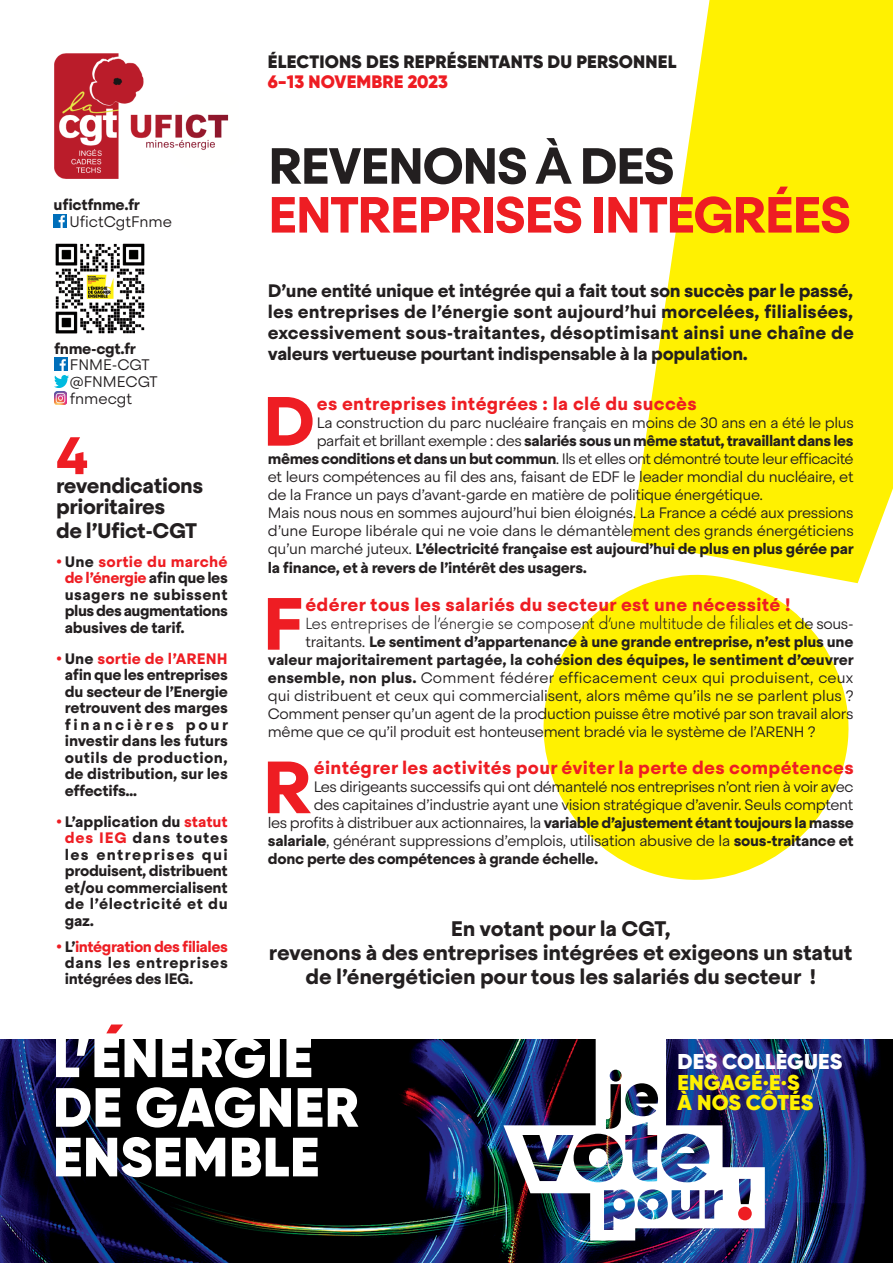
<style>
.page{position:relative;width:893px;height:1263px;background:#fff}
.page>*{position:absolute;margin:0;border:0;box-sizing:border-box;transform-origin:0 0}
.t1{font:700 73.5px "Steradian";color:#ee1d23}
.t2{font:700 69.15px "Steradian";color:#ee1d23}
.t3{font:700 52.5px "Steradian";color:#ee1d23}
.t4{font:700 50.55px "Steradian";letter-spacing:-.04em;color:#ee1d23}
.t5{font:700 50.55px "Steradian";letter-spacing:-.04em;color:#231f20}
.t6{font:900 21.45px/20.9px "Gilroy";letter-spacing:.01em;color:#fff101}
.t7{font:900 21.45px "Gilroy";letter-spacing:.01em;color:#fff}
.t8{font:700 21px/24px "Steradian";letter-spacing:-.01em;color:#231f20;text-align:center}
.t9{font:700 18px/21px "Steradian";letter-spacing:-.02em;color:#231f20;text-align:justify}
.t10{font:700 18px "Steradian";letter-spacing:.02em;color:#ee1d23}
.t11{font:900 18px "Gilroy";letter-spacing:.01em;color:#231f20}
.t12{font:900 18px "Gilroy";letter-spacing:.01em;color:#ee1d23}
.t13{font:700 15.15px/16.5px "Steradian";letter-spacing:-.02em;color:#231f20;text-align:justify}
.t14{font:300 15.15px "Steradian";color:#231f20}
.t15{font:300 15px/18px "Steradian";letter-spacing:-.02em;color:#231f20;text-align:justify}
.t16{font:700 15px "Steradian";letter-spacing:-.02em;color:#231f20}
.t17{font:300 15px "Now";letter-spacing:-.025em;color:#231f20}
.t18{font:300 15px "Steradian";letter-spacing:.015em;color:#231f20}
.s1{color:#ee1d23}
.s2{font-family:"Arial"}
.s3{font-weight:300}
.s4{font-weight:700}
.s5{font-family:"Steradian"}
</style>
<div class="page">
<svg style="left:631px;top:0;width:262px;height:583px;fill:#fff101"></svg>
<svg style="left:543px;top:568px;width:312px;height:312px;fill:#fff101"></svg>
<img style="left:0;top:1040px;width:893px;height:223px">
<svg style="left:56px;top:1137px;width:262px;height:40px"></svg>
<svg style="left:56px;top:1087px;width:302px;height:40px"></svg>
<svg style="left:56px;top:1024px;width:255px;height:54px"></svg>
<img style="left:503px;top:1039px;width:262px;height:201px">
<svg style="left:522px;top:1048px;width:229px;height:22px"></svg>
<img style="left:522px;top:1070px;width:229px;height:160px">
<div style="left:738px;top:1207px;width:14px;height:13px;background:#ee1d23;border-radius:50%"></div>
<svg style="left:54px;top:357px;width:13px;height:13px"></svg>
<img style="left:54px;top:376px;width:14px;height:11px">
<svg style="left:54px;top:391px;width:13px;height:13px"></svg>
<img style="left:55px;top:243px;width:90px;height:91px">
<img style="left:54px;top:53px;width:175px;height:126px">
<svg style="left:54px;top:214px;width:13px;height:13px"></svg>
<p class="t13" style="left:54px;top:197px;width:88px">ufictfnme.fr</p>
<p class="t14" style="left:70px;top:213px;width:104px">UfictCgtFnme</p>
<p class="t13" style="left:54px;top:340px;width:84px">fnme-cgt.fr</p>
<p class="t14" style="left:70px;top:356px;width:81px">FNME-CGT</p>
<p class="t14" style="left:70px;top:373px;width:89px">@FNMECGT</p>
<p class="t14" style="left:70px;top:390px;width:64px">fnmecgt</p>
<p class="t3" style="left:56px;top:423px;width:34px">4</p>
<p class="t8" style="left:56px;top:476px;width:149px;line-height:20.5px;text-align:left">revendications prioritaires</p>
<p class="t8" style="left:56px;top:519px;width:143px">de l’Ufict-CGT</p>
<p class="t13" style="left:65px;top:553px;width:164px;text-indent:-9px"><span class="s1">•</span> Une <span class="s1">sortie du marché de l’énergie</span> afin que les usagers ne subissent plus des augmentations abusives de tarif.</p>
<p class="t13" style="left:65px;top:650px;width:165px;text-indent:-9px"><span class="s1">•</span> Une <span class="s1">sortie de l’ARENH </span>afin que les entreprises du secteur de l’Energie retrouvent des marges financières pour investir dans les futurs outils de production, de distribution, sur les effectifs…</p>
<p class="t13" style="left:65px;top:813px;width:165px;text-indent:-9px"><span class="s1">•</span> L’application du <span class="s1">statut des IEG</span> dans toutes les entreprises qui produisent, distribuent et/ou commercialisent de l’électricité et du gaz.</p>
<p class="t13" style="left:65px;top:938px;width:165px;text-indent:-9px"><span class="s1">•</span> L’<span class="s1">intégration des filiales </span>dans les entreprises intégrées des IEG.</p>
<p class="t11" style="left:268px;top:51px;width:410px">ÉLECTIONS DES REPRÉSENTANTS DU PERSONNEL</p>
<p class="t12" style="left:268px;top:70px;width:181px">6-13 NOVEMBRE 2023</p>
<p class="t5" style="left:268px;top:134px;width:409px">REVENONS <span class="s2">À</span> DES</p>
<p class="t4" style="left:268px;top:183px;width:585px">ENTREPRISES INTEGRÉES</p>
<p class="t9" style="left:268px;top:280px;width:587px">D’une entité unique et intégrée qui a fait tout son succès par le passé, les entreprises de l’énergie sont aujourd’hui morcelées, filialisées, excessivement sous-traitantes, désoptimisant ainsi une chaîne de valeurs vertueuse pourtant indispensable à la population.</p>
<p class="t2" style="left:262px;top:378px;width:54px">D</p>
<p class="t10" style="left:317px;top:392px;width:382px">es entreprises intégrées : la clé du succès</p>
<p class="t15" style="left:317px;top:413px;width:539px">La construction du parc nucléaire français en moins de 30 ans en a été le plus</p>
<p class="t16" style="left:317px;top:431px;width:538px"><span class="s3">parfait et brillant exemple : des</span> salariés sous un même statut, travaillant dans les</p>
<p class="t15" style="left:268px;top:449px;width:587px"><span class="s4">mêmes conditions et dans un but commun</span>. Ils et elles ont démontré toute leur efficacité</p>
<p class="t15" style="left:268px;top:467px;width:587px">et leurs compétences au fil des ans, faisant de EDF le leader mondial du nucléaire, et</p>
<p class="t15" style="left:268px;top:485px;width:497px">de la France un pays d’avant-garde en matière de politique énergétique.</p>
<p class="t15" style="left:268px;top:503px;width:587px">Mais nous nous en sommes aujourd’hui bien éloignés. La France a cédé aux pressions d’une Europe libérale qui ne voie dans le démantèlement des grands énergéticiens qu’un marché juteux. <span class="s4">L’électricité française est aujourd’hui de plus en plus gérée par</span></p>
<p class="t16" style="left:268px;top:558px;width:321px">la finance, et à revers de l’intérêt des usagers.</p>
<p class="t1" style="left:262px;top:578px;width:43px">F</p>
<p class="t10" style="left:305px;top:593px;width:487px">édérer tous les salariés du secteur est une nécessité !</p>
<p class="t17" style="left:305px;top:611px;width:550px">Les entreprises de l’énergie se composent d’une multitude de filiales <span class="s5">et de sous-</span></p>
<p class="t16" style="left:305px;top:632px;width:550px"><span class="s3">traitants.</span> Le sentiment d’appartenance à une grande entreprise, n’est plus une</p>
<p class="t16" style="left:268px;top:650px;width:588px">valeur majoritairement partagée, la cohésion des équipes, le sentiment d’œuvrer</p>
<p class="t18" style="left:268px;top:668px;width:587px"><span class="s4">ensemble, non plus.</span> Comment fédérer efficacement ceux qui produisent, ceux</p>
<p class="t15" style="left:268px;top:686px;width:587px">qui distribuent et ceux qui commercialisent, alors même qu’ils ne se parlent plus ?</p>
<p class="t15" style="left:268px;top:704px;width:587px">Comment penser qu’un agent de la production puisse être motivé par son travail alors</p>
<p class="t15" style="left:268px;top:722px;width:549px">même que ce qu’il produit est honteusement bradé via le système de l’ARENH ?</p>
<p class="t1" style="left:262px;top:741px;width:52px">R</p>
<p class="t10" style="left:314px;top:756px;width:541px">éintégrer les activités pour éviter la perte des compétences</p>
<p class="t15" style="left:314px;top:778px;width:541px">Les dirigeants successifs qui ont démantelé nos entreprises n’ont rien à voir avec</p>
<p class="t15" style="left:314px;top:796px;width:541px">des capitaines d’industrie ayant une vision stratégique d’avenir. Seuls comptent</p>
<p class="t16" style="left:268px;top:813px;width:587px"><span class="s3">les profits à distribuer aux actionnaires, la</span> variable d’ajustement étant toujours la masse</p>
<p class="t15" style="left:268px;top:832px;width:587px"><span class="s4">salariale</span>, générant suppressions d’emplois, utilisation abusive de la <span class="s4">sous-traitance et</span></p>
<p class="t16" style="left:268px;top:849px;width:332px">donc perte des compétences à grande échelle.</p>
<p class="t8" style="left:451px;top:917px;width:222px">En votant pour la CGT,</p>
<p class="t8" style="left:269px;top:941px;width:585px">revenons à des entreprises intégrées et exigeons un statut de l’énergéticien pour tous les salariés du secteur !</p>
<p class="t7" style="left:678px;top:1047px;width:166px">DES COLLÈGUES</p>
<p class="t6" style="left:678px;top:1071px;width:137px">ENGAGÉ.E.S<br>À NOS CÔTÉS</p>
</div>
